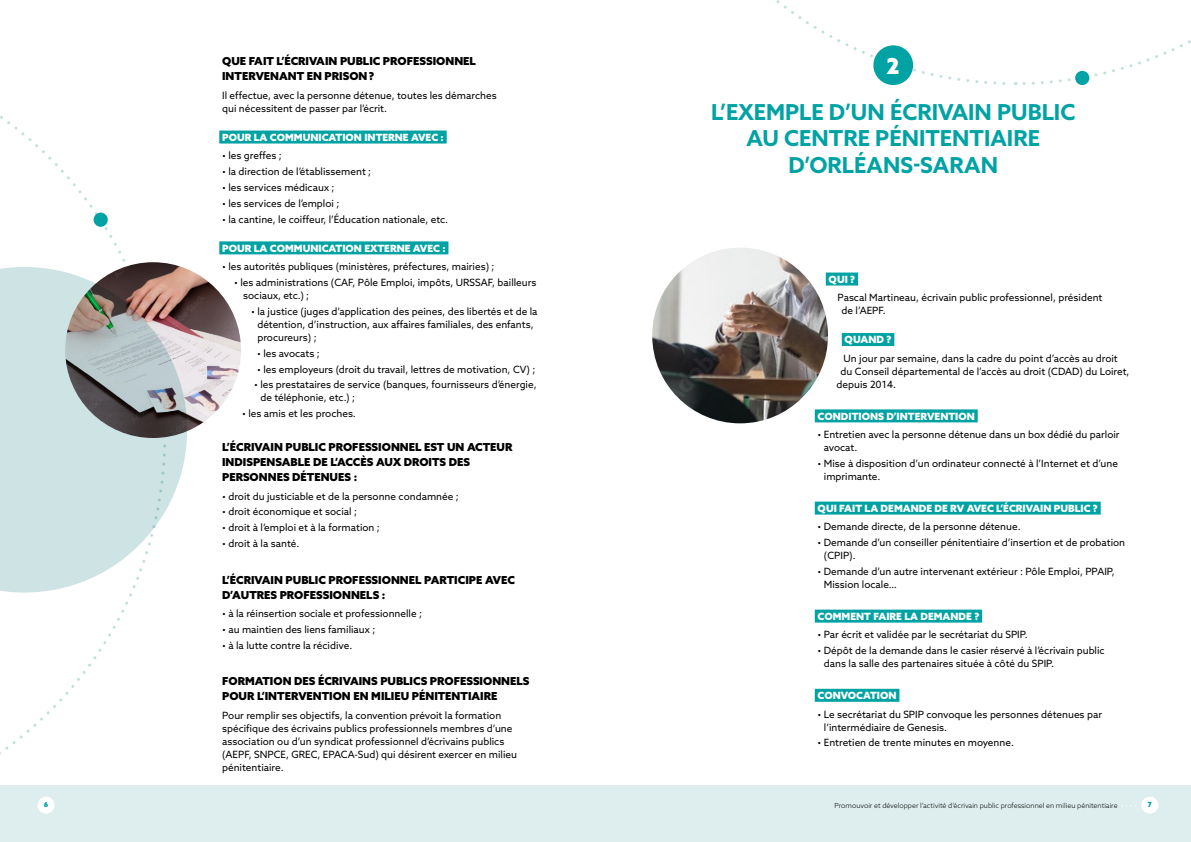
<style>
.page{position:relative;width:1191px;height:842px;background:#fff}
.page>*{position:absolute;margin:0;border:0;box-sizing:border-box;transform-origin:0 0}
.t1{font:700 22px/26.4px "Azo Sans";color:#00a2a3;text-align:center}
.t2{font:900 22px "Azo Sans";color:#fff}
.t3{font:900 11px/15px "Azo Sans";color:#000}
.t4{font:10px/13px "Azo Sans";color:#000}
.t5{font:900 10px "Azo Sans";color:#fff}
.t6{font:300 7px "Azo Sans";color:#000}
.t7{font:900 7px "Azo Sans";color:#00a2a3}
.s1{color:#fff}
</style>
<div class="page">
<div style="left:0;top:785px;width:1191px;height:57px;background:#deeded"></div>
<div style="left:1141px;top:797px;width:17px;height:17px;background:#fff;border-radius:50%"></div>
<svg style="left:776px;top:0;width:415px;height:85px"></svg>
<img style="left:652px;top:248px;width:176px;height:175px;border-radius:88px">
<div style="left:873px;top:45px;width:40px;height:40px;background:#00a2a3;border-radius:50%"></div>
<div style="left:825px;top:273px;width:33px;height:13px;background:#00a2a3"></div>
<div style="left:841px;top:333px;width:53px;height:13px;background:#00a2a3"></div>
<div style="left:814px;top:409px;width:163px;height:13px;background:#00a2a3"></div>
<div style="left:814px;top:502px;width:286px;height:13px;background:#00a2a3"></div>
<div style="left:814px;top:610px;width:168px;height:13px;background:#00a2a3"></div>
<div style="left:814px;top:689px;width:85px;height:13px;background:#00a2a3"></div>
<div style="left:1075px;top:71px;width:14px;height:14px;background:#00a2a3;border-radius:50%"></div>
<div style="left:219px;top:131px;width:228px;height:13px;background:#00a2a3"></div>
<div style="left:219px;top:241px;width:229px;height:13px;background:#00a2a3"></div>
<svg style="left:0;top:592px;width:132px;height:222px"></svg>
<img style="left:65px;top:262px;width:176px;height:176px;border-radius:88px">
<svg style="left:0;top:267px;width:187px;height:325px;background:#c0cbcb"></svg>
<div style="left:94px;top:213px;width:14px;height:14px;background:#00a2a3;border-radius:50%"></div>
<p class="t3" style="left:222px;top:54px;width:255px">QUE FAIT L’ÉCRIVAIN PUBLIC PROFESSIONNEL<br>INTERVENANT EN PRISON?</p>
<p class="t4" style="left:222px;top:89px;width:276px">Il effectue, avec la personne détenue, toutes les démarches qui nécessitent de passer par l’écrit.</p>
<p class="t5" style="left:222px;top:130px;width:223px">POUR LA COMMUNICATION INTERNE AVEC :</p>
<p class="t4" style="left:222px;top:149px;width:61px">• les greffes ;</p>
<p class="t4" style="left:222px;top:165px;width:151px">• la direction de l’établissement ;</p>
<p class="t4" style="left:222px;top:181px;width:114px">• les services médicaux ;</p>
<p class="t4" style="left:222px;top:197px;width:119px">• les services de l’emploi ;</p>
<p class="t4" style="left:222px;top:212px;width:226px">• la cantine, le coiffeur, l’Éducation nationale, etc.</p>
<p class="t5" style="left:222px;top:241px;width:225px">POUR LA COMMUNICATION EXTERNE AVEC :</p>
<p class="t4" style="left:222px;top:260px;width:274px">• les autorités publiques (ministères, préfectures, mairies) ;</p>
<p class="t4" style="left:243px;top:276px;width:295px;text-indent:-9px">• les administrations (CAF, Pôle Emploi, impôts, URSSAF, bailleurs sociaux, etc.) ;</p>
<p class="t4" style="left:257px;top:305px;width:282px;text-indent:-6px">• la justice (juges d’application des peines, des libertés et de la détention, d’instruction, aux affaires familiales, des enfants, procureurs) ;</p>
<p class="t4" style="left:257px;top:346px;width:64px">• les avocats ;</p>
<p class="t4" style="left:257px;top:362px;width:280px">• les employeurs (droit du travail, lettres de motivation, CV) ;</p>
<p class="t4" style="left:260px;top:378px;width:278px;text-indent:-6px">• les prestataires de service (banques, fournisseurs d’énergie, de téléphonie, etc.) ;</p>
<p class="t4" style="left:242px;top:407px;width:114px">• les amis et les proches.</p>
<p class="t3" style="left:222px;top:439px;width:292px">L’ÉCRIVAIN PUBLIC PROFESSIONNEL EST UN ACTEUR<br>INDISPENSABLE DE L’ACCÈS AUX DROITS DES<br>PERSONNES DÉTENUES :</p>
<p class="t4" style="left:222px;top:489px;width:238px">• droit du justiciable et de la personne condamnée ;</p>
<p class="t4" style="left:222px;top:505px;width:136px">• droit économique et social ;</p>
<p class="t4" style="left:222px;top:521px;width:159px">• droit à l’emploi et à la formation ;</p>
<p class="t4" style="left:222px;top:537px;width:77px">• droit à la santé.</p>
<p class="t3" style="left:222px;top:572px;width:294px">L’ÉCRIVAIN PUBLIC PROFESSIONNEL PARTICIPE AVEC<br>D’AUTRES PROFESSIONNELS :</p>
<p class="t4" style="left:222px;top:607px;width:201px">• à la réinsertion sociale et professionnelle ;</p>
<p class="t4" style="left:222px;top:623px;width:155px">• au maintien des liens familiaux ;</p>
<p class="t4" style="left:222px;top:639px;width:130px">• à la lutte contre la récidive.</p>
<p class="t3" style="left:222px;top:674px;width:309px">FORMATION DES ÉCRIVAINS PUBLICS PROFESSIONNELS<br>POUR L’INTERVENTION EN MILIEU PÉNITENTIAIRE</p>
<p class="t4" style="left:222px;top:709px;width:296px">Pour remplir ses objectifs, la convention prévoit la formation spécifique des écrivains publics professionnels membres d’une association ou d’un syndicat professionnel d’écrivains publics (AEPF, SNPCE, GREC, EPACA-Sud) qui désirent exercer en milieu pénitentiaire.</p>
<h1 class="t2" style="left:886px;top:51px;width:15px">2</h1>
<h1 class="t1" style="left:711px;top:98px;width:366px">L’EXEMPLE D’UN ÉCRIVAIN PUBLIC<br>AU CENTRE PÉNITENTIAIRE<br>D’ORLÉANS-SARAN</h1>
<p class="t5" style="left:828px;top:272px;width:28px">QUI ?</p>
<p class="t4" style="left:841px;top:291px;width:262px;text-indent:-4px">Pascal Martineau, écrivain public professionnel, président de l’AEPF.</p>
<p class="t5" style="left:844px;top:333px;width:48px">QUAND ?</p>
<p class="t4" style="left:843px;top:352px;width:276px">Un jour par semaine, dans la cadre du point d’accès au droit</p>
<p class="t4" style="left:840px;top:365px;width:290px">du Conseil départemental de l’accès au droit (CDAD) du Loiret,</p>
<p class="t4" style="left:836px;top:378px;width:59px">depuis 2014.</p>
<p class="t5" style="left:817px;top:409px;width:159px">CONDITIONS D’INTERVENTION</p>
<p class="t4" style="left:824px;top:428px;width:297px;text-indent:-6px">• Entretien avec la personne détenue dans un box dédié du parloir avocat.</p>
<p class="t4" style="left:824px;top:457px;width:296px;text-indent:-6px">• Mise à disposition d’un ordinateur connecté à l’Internet et d’une imprimante.</p>
<p class="t5" style="left:817px;top:501px;width:282px">QUI FAIT LA DEMANDE DE RV AVEC L’ÉCRIVAIN PUBLIC ?</p>
<p class="t4" style="left:817px;top:520px;width:203px">• Demande directe, de la personne détenue.</p>
<p class="t4" style="left:824px;top:536px;width:303px;text-indent:-6px">• Demande d’un conseiller pénitentiaire d’insertion et de probation (CPIP).</p>
<p class="t4" style="left:824px;top:565px;width:292px;text-indent:-6px">• Demande d’un autre intervenant extérieur : Pôle Emploi, PPAIP,<br>Mission locale…</p>
<p class="t5" style="left:817px;top:609px;width:163px">COMMENT FAIRE LA DEMANDE ?</p>
<p class="t4" style="left:817px;top:628px;width:210px">• Par écrit et validée par le secrétariat du SPIP.</p>
<p class="t4" style="left:824px;top:644px;width:282px;text-indent:-6px">• Dépôt de la demande dans le casier réservé à l’écrivain public dans la salle des partenaires située à côté du SPIP.</p>
<p class="t5" style="left:817px;top:689px;width:80px">CONVOCATION</p>
<p class="t4" style="left:824px;top:707px;width:280px;text-indent:-6px">• Le secrétariat du SPIP convoque les personnes détenues par l’intermédiaire de Genesis.</p>
<p class="t4" style="left:817px;top:736px;width:196px">• Entretien de trente minutes en moyenne.</p>
<p class="t7" style="left:44px;top:800px;width:6px">6</p>
<p class="t6" style="left:834px;top:801px;width:304px">Promouvoir et développer l’activité d’écrivain public professionnel en milieu pénitentiaire <span class="s1">• • • •</span></p>
<p class="t7" style="left:1147px;top:800px;width:6px">7</p>
</div>
